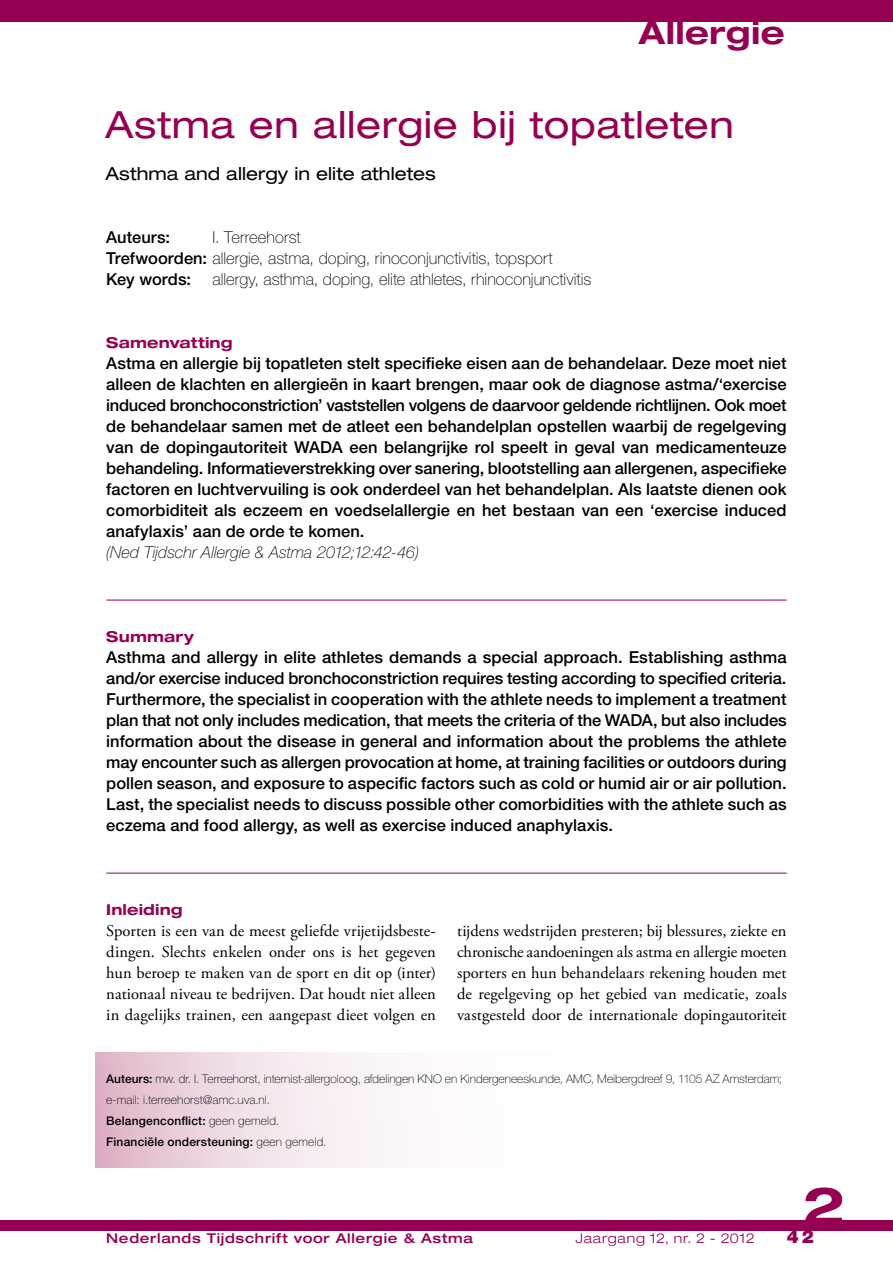
<style>
.page{position:relative;width:893px;height:1263px;background:#fff}
.page>*{position:absolute;margin:0;border:0;box-sizing:border-box;transform-origin:0 0}
.t1{font:700 expanded 52.5px "Helvetica Neue LT Std";color:#960050}
.t2{font:expanded 37.5px "Helvetica Neue LT Std";letter-spacing:.015em;color:#960050}
.t3{font:700 expanded 31.5px "Helvetica Neue LT Std";letter-spacing:.01em;color:#960050}
.t4{font:expanded 18px "Helvetica Neue LT Std";color:#000}
.t5{font:900 18px "Helvetica Neue LT Std";color:#960050}
.t6{font:500 16.5px/21px "Helvetica Neue LT Std";letter-spacing:.005em;color:#000;text-align:justify}
.t7{font:16.5px/21px "Adobe Garamond Pro";letter-spacing:.005em;color:#000;text-align:justify}
.t8{font:100 16.5px/21px "Helvetica Neue LT Std";color:#000}
.t9{font:italic 100 16.5px "Helvetica Neue LT Std";letter-spacing:-.005em;color:#000}
.t10{font:700 expanded 15px "Helvetica Neue LT Std";letter-spacing:.01em;color:#960050}
.t11{font:500 expanded 13.5px "Helvetica Neue LT Std";letter-spacing:.05em;color:#960050}
.t12{font:300 expanded 13.5px "Helvetica Neue LT Std";letter-spacing:.06em;color:#960050}
.t13{font:100 12px/21px "Helvetica Neue LT Std";color:#000}
.s1{font-weight:500}
</style>
<div class="page">
<div style="left:0;top:1220px;width:893px;height:11px;background:#960050"></div>
<div style="left:0;top:0;width:893px;height:21px;background:#960050"></div>
<svg style="left:96px;top:1053px;width:282px;height:114px"></svg>
<hr style="left:106px;top:600px;width:681px;height:1px;background:#960050">
<hr style="left:106px;top:873px;width:681px;height:1px;background:#960050">
<h3 class="t3" style="left:639px;top:13px;width:147px">Allergie</h3>
<h2 class="t2" style="left:105px;top:102px;width:630px">Astma en allergie bij topatleten</h2>
<p class="t4" style="left:106px;top:163px;width:332px">Asthma and allergy in elite athletes</p>
<p class="t6" style="left:106px;top:226px;width:65px">Auteurs:</p>
<p class="t8" style="left:106px;top:227px;width:448px;text-indent:106px">I. Terreehorst<br><span class="s1">Trefwoorden:</span> allergie, astma, doping, rinoconjunctivitis, topsport<br><span class="s1">Key words:</span></p>
<p class="t8" style="left:213px;top:269px;width:380px">allergy, asthma, doping, elite athletes, rhinoconjunctivitis</p>
<p class="t10" style="left:106px;top:333px;width:128px">Samenvatting</p>
<p class="t6" style="left:106px;top:352px;width:682px">Astma en allergie bij topatleten stelt specifieke eisen aan de behandelaar. Deze moet niet alleen de klachten en allergieën in kaart brengen, maar ook de diagnose astma/‘exercise induced bronchoconstriction’ vaststellen volgens de daarvoor geldende richtlijnen. Ook moet de behandelaar samen met de atleet een behandelplan opstellen waarbij de regelgeving van de dopingautoriteit WADA een belangrijke rol speelt in geval van medicamenteuze behandeling. Informatieverstrekking over sanering, blootstelling aan allergenen, aspecifieke factoren en luchtvervuiling is ook onderdeel van het behandelplan. Als laatste dienen ook comorbiditeit als eczeem en voedselallergie en het bestaan van een ‘exercise induced anafylaxis’ aan de orde te komen.</p>
<p class="t9" style="left:106px;top:543px;width:314px">(Ned Tijdschr Allergie &amp; Astma 2012;12:42-46)</p>
<p class="t10" style="left:106px;top:627px;width:89px">Summary</p>
<p class="t6" style="left:106px;top:646px;width:682px">Asthma and allergy in elite athletes demands a special approach. Establishing asthma and/or exercise induced bronchoconstriction requires testing according to specified criteria.<br>Furthermore, the specialist in cooperation with the athlete needs to implement a treatment plan that not only includes medication, that meets the criteria of the WADA, but also includes information about the disease in general and information about the problems the athlete may encounter such as allergen provocation at home, at training facilities or outdoors during pollen season, and exposure to aspecific factors such as cold or humid air or air pollution.<br>Last, the specialist needs to discuss possible other comorbidities with the athlete such as eczema and food allergy, as well as exercise induced anaphylaxis.</p>
<p class="t10" style="left:106px;top:900px;width:78px">Inleiding</p>
<p class="t7" style="left:106px;top:921px;width:331px">Sporten is een van de meest geliefde vrijetijdsbeste&shy;dingen. Slechts enkelen onder ons is het gegeven hun beroep te maken van de sport en dit op (inter) nationaal niveau te bedrijven. Dat houdt niet alleen in dagelijks trainen, een aangepast dieet volgen en</p>
<p class="t7" style="left:457px;top:921px;width:331px">tijdens wedstrijden presteren; bij blessures, ziekte en chronische aandoeningen als astma en allergie moeten sporters en hun behandelaars rekening houden met de regelgeving op het gebied van medicatie, zoals vastgesteld door de internationale dopingautoriteit</p>
<p class="t13" style="left:106px;top:1068px;width:677px"><span class="s1">Auteurs:</span> mw. dr. I. Terreehorst, internist-allergoloog, afdelingen KNO en Kindergeneeskunde, AMC, Meibergdreef 9, 1105 AZ Amsterdam; e-mail: i.terreehorst@amc.uva.nl.<br><span class="s1">Belangenconflict:</span> geen gemeld.<br><span class="s1">Financiële ondersteuning:</span> geen gemeld.</p>
<h1 class="t1" style="left:802px;top:1173px;width:44px">2</h1>
<p class="t11" style="left:106px;top:1230px;width:368px">Nederlands Tijdschrift voor Allergie &amp; Astma</p>
<p class="t12" style="left:575px;top:1230px;width:181px">Jaargang 12, nr. 2 - 2012</p>
<p class="t5" style="left:787px;top:1226px;width:29px">42</p>
</div>
